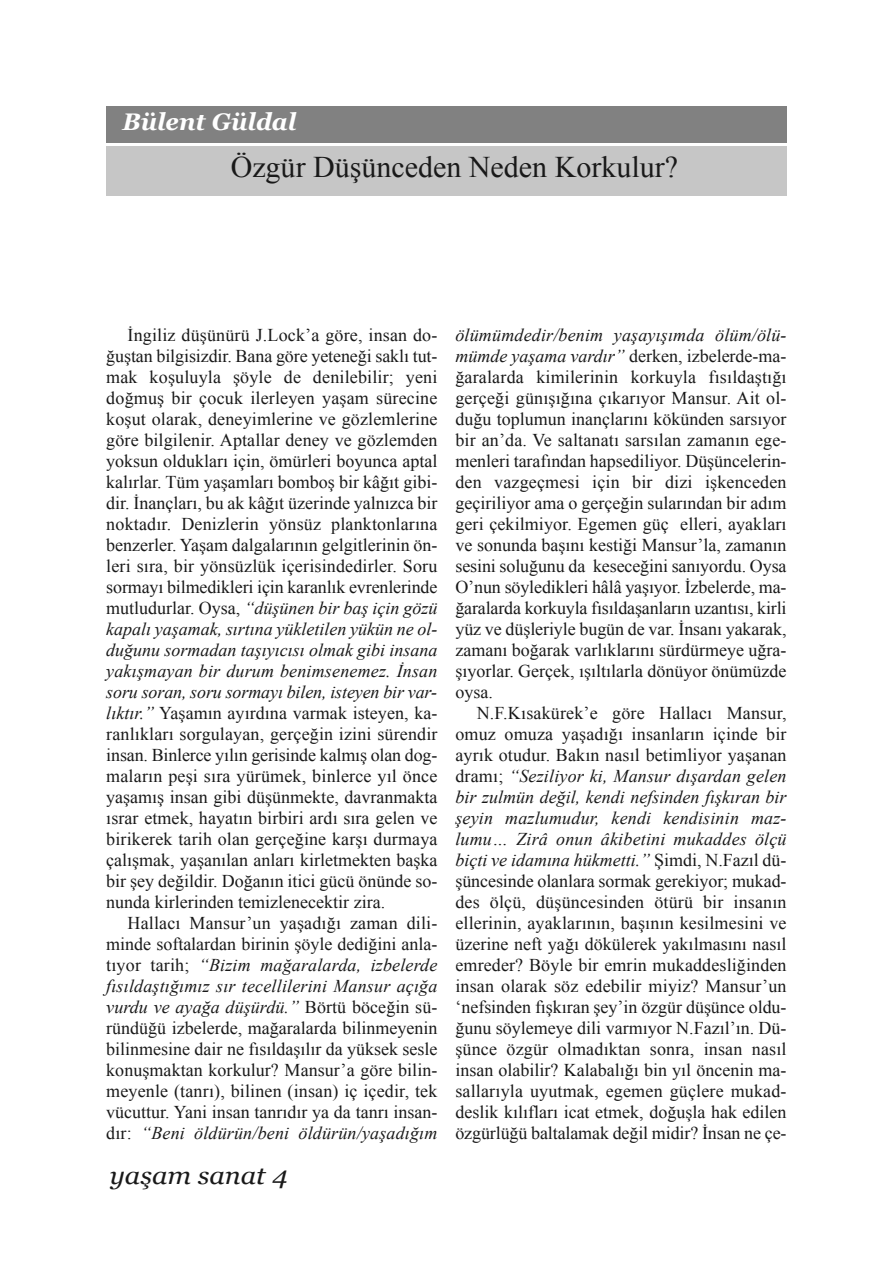
<style>
.page{position:relative;width:893px;height:1263px;background:#fff}
.page>*{position:absolute;margin:0;border:0;box-sizing:border-box;transform-origin:0 0}
.t1{font:30px "Times New Roman";color:#191919}
.t2{font:italic 24.6px "Georgia";color:#191919;scale:1.09 1}
.t3{font:italic 700 24px "Georgia";color:#fff}
.t4{font:18px/21px "Times New Roman";color:#191919;text-align:justify}
.s1{font-style:italic}
</style>
<div class="page">
<div style="left:106px;top:106px;width:681px;height:37px;background:#818181"></div>
<div style="left:106px;top:146px;width:681px;height:50px;background:#c6c6c6"></div>
<h3 class="t3" style="left:122px;top:108px;width:175px">Bülent Güldal</h3>
<h1 class="t1" style="left:231px;top:150px;width:449px">Özgür Düşünceden Neden Korkulur?</h1>
<p class="t4" style="left:106px;top:325px;width:333px;text-indent:21px">İngiliz düşünürü J.Lock’a göre, insan do&shy;ğuştan bilgisizdir. Bana göre yeteneği saklı tut&shy;mak koşuluyla şöyle de denilebilir; yeni doğmuş bir çocuk ilerleyen yaşam sürecine koşut olarak, deneyimlerine ve gözlemlerine göre bilgilenir. Aptallar deney ve gözlemden yoksun oldukları için, ömürleri boyunca aptal kalırlar. Tüm yaşamları bomboş bir kâğıt gibi&shy;dir. İnançları, bu ak kâğıt üzerinde yalnızca bir noktadır. Denizlerin yönsüz planktonlarına benzerler. Yaşam dalgalarının gelgitlerinin ön&shy;leri sıra, bir yönsüzlük içerisindedirler. Soru sormayı bilmedikleri için karanlık evrenlerinde mutludurlar. Oysa, <span class="s1">“düşünen bir baş için gözü kapalı yaşamak, sırtına yükletilen yükün ne ol&shy;duğunu sormadan taşıyıcısı olmak gibi insana yakışmayan bir durum benimsenemez. İnsan soru soran, soru sormayı bilen, isteyen bir var&shy;lıktır.”</span> Yaşamın ayırdına varmak isteyen, ka&shy;ranlıkları sorgulayan, gerçeğin izini sürendir insan. Binlerce yılın gerisinde kalmış olan dog&shy;maların peşi sıra yürümek, binlerce yıl önce yaşamış insan gibi düşünmekte, davranmakta ısrar etmek, hayatın birbiri ardı sıra gelen ve birikerek tarih olan gerçeğine karşı durmaya çalışmak, yaşanılan anları kirletmekten başka bir şey değildir. Doğanın itici gücü önünde so&shy;nunda kirlerinden temizlenecektir zira.</p>
<p class="t4" style="left:106px;top:913px;width:333px;text-indent:21px">Hallacı Mansur’un yaşadığı zaman dili&shy;minde softalardan birinin şöyle dediğini anla&shy;tıyor tarih; <span class="s1">“Bizim mağaralarda, izbelerde fısıldaştığımız sır tecellilerini Mansur açığa vurdu ve ayağa düşürdü.”</span> Börtü böceğin sü&shy;ründüğü izbelerde, mağaralarda bilinmeyenin bilinmesine dair ne fısıldaşılır da yüksek sesle konuşmaktan korkulur? Mansur’a göre bilin&shy;meyenle (tanrı), bilinen (insan) iç içedir, tek vücuttur. Yani insan tanrıdır ya da tanrı insan&shy;dır: <span class="s1">“Beni öldürün/beni öldürün/yaşadığım</span></p>
<h2 class="t2" style="left:110px;top:1161px;width:164px">yaşam sanat 4</h2>
<p class="t4" style="left:455px;top:325px;width:333px"><span class="s1">ölümümdedir/benim yaşayışımda ölüm/ölü&shy;mümde yaşama vardır”</span> derken, izbelerde-ma&shy;ğaralarda kimilerinin korkuyla fısıldaştığı gerçeği günışığına çıkarıyor Mansur. Ait ol&shy;duğu toplumun inançlarını kökünden sarsıyor bir an’da. Ve saltanatı sarsılan zamanın ege&shy;menleri tarafından hapsediliyor. Düşüncelerin&shy;den vazgeçmesi için bir dizi işkenceden geçiriliyor ama o gerçeğin sularından bir adım geri çekilmiyor. Egemen güç elleri, ayakları ve sonunda başını kestiği Mansur’la, zamanın sesini soluğunu da keseceğini sanıyordu. Oysa O’nun söyledikleri hâlâ yaşıyor. İzbelerde, ma&shy;ğaralarda korkuyla fısıldaşanların uzantısı, kirli yüz ve düşleriyle bugün de var. İnsanı yakarak, zamanı boğarak varlıklarını sürdürmeye uğra&shy;şıyorlar. Gerçek, ışıltılarla dönüyor önümüzde oysa.</p>
<p class="t4" style="left:455px;top:703px;width:333px;text-indent:21px">N.F.Kısakürek’e göre Hallacı Mansur, omuz omuza yaşadığı insanların içinde bir ayrık otudur. Bakın nasıl betimliyor yaşanan dramı; <span class="s1">“Seziliyor ki, Mansur dışardan gelen bir zulmün değil, kendi nefsinden fışkıran bir şeyin mazlumudur, kendi kendisinin maz&shy;lumu… Zirâ onun âkibetini mukaddes ölçü biçti ve idamına hükmetti.”</span> Şimdi, N.Fazıl dü&shy;şüncesinde olanlara sormak gerekiyor; mukad&shy;des ölçü, düşüncesinden ötürü bir insanın ellerinin, ayaklarının, başının kesilmesini ve üzerine neft yağı dökülerek yakılmasını nasıl emreder? Böyle bir emrin mukaddesliğinden insan olarak söz edebilir miyiz? Mansur’un ‘nefsinden fışkıran şey’in özgür düşünce oldu&shy;ğunu söylemeye dili varmıyor N.Fazıl’ın. Dü&shy;şünce özgür olmadıktan sonra, insan nasıl insan olabilir? Kalabalığı bin yıl öncenin ma&shy;sallarıyla uyutmak, egemen güçlere mukad&shy;deslik kılıfları icat etmek, doğuşla hak edilen özgürlüğü baltalamak değil midir? İnsan ne çe-</p>
</div>
